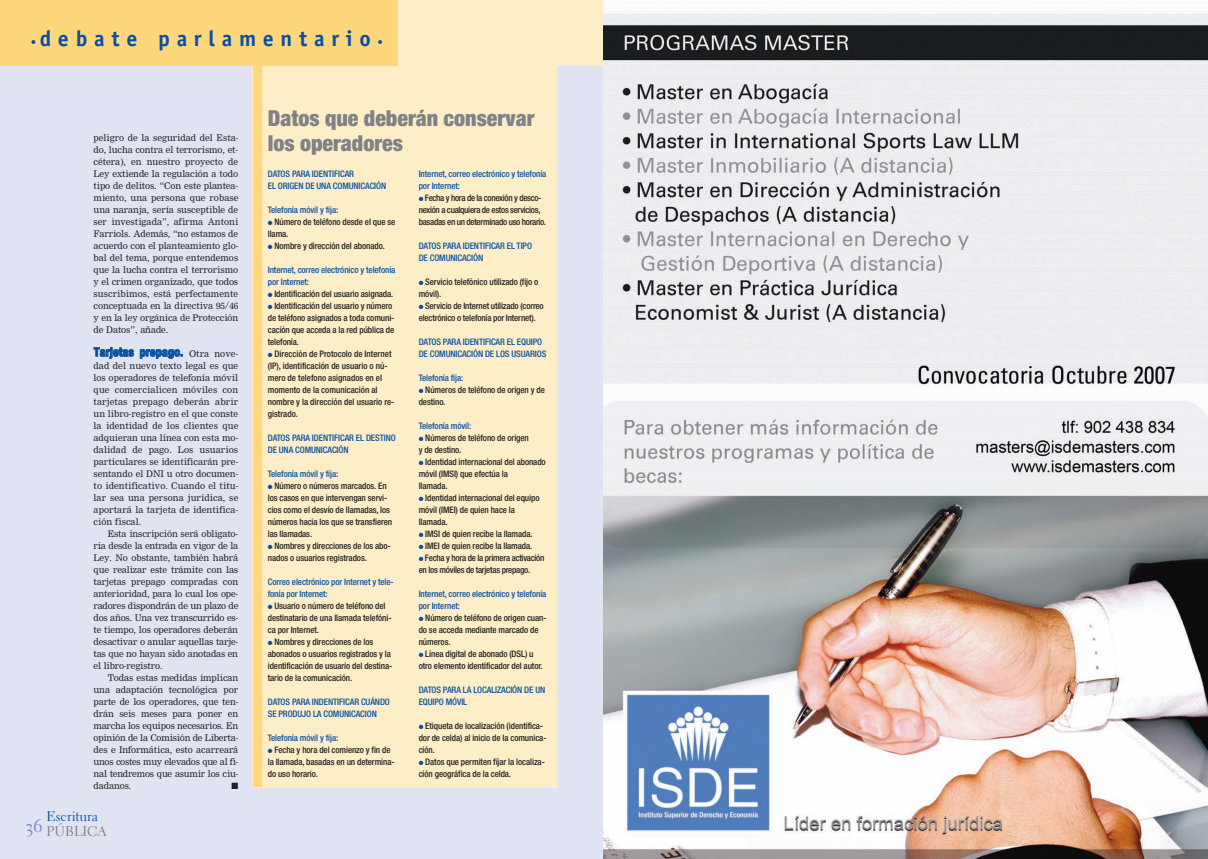
<style>
.page{position:relative;width:1208px;height:859px;background:#e0e4f2}
.page>*{position:absolute;margin:0;border:0;box-sizing:border-box;transform-origin:0 0}
.t1{font:900 condensed 22px/25px "Helvetica Neue";color:#808285}
.t2{font:700 22px "Officina Sans";letter-spacing:.305em;color:#0a4fa2}
.t3{font:18px "Electra LH Regular Os F";color:#6f80bf}
.t4{font:14px "Electra LH Regular Os F";color:#0a4fa2}
.t5{font:14px "Electra LH Regular Os F";color:#808285}
.t6{font:700 condensed 12px "Helvetica Neue";letter-spacing:.015em;color:#0a4fa2}
.t7{font:9px/12px "M Nimrod";letter-spacing:-.015em;color:#231f20;text-align:justify}
.t8{font:500 condensed 9px/12px "Helvetica Neue";letter-spacing:-.01em;color:#231f20}
.t9{font:500 condensed 9px/12px "Helvetica Neue";letter-spacing:-.01em;color:#0a4fa2}
.t10{font:500 condensed 9px/12px "Helvetica Neue";letter-spacing:-.035em;color:#231f20}
.t11{font:500 condensed 9px/12px "Helvetica Neue";letter-spacing:-.03em;color:#231f20}
.t12{font:9px "Zapf Dingbats";color:#231f20}
.s1{font-size:11px}
.s2{font-family:"M Nimrod";font-weight:400;font-stretch:normal;font-size:9px;color:#231f20}
.s3{color:#0a4fa2}
</style>
<div class="page">
<div style="left:398px;top:0;width:809px;height:65px;background:#feeec8"></div>
<div style="left:253px;top:65px;width:304px;height:723px;background:#feeec8"></div>
<div style="left:253px;top:7px;width:9px;height:780px;background:#fed77d"></div>
<img style="left:604px;top:0;width:604px;height:859px">
<div style="left:0;top:0;width:398px;height:65px;background:#fed77d"></div>
<h1 class="t2" style="left:31px;top:30px;width:353px"><span class="s1">•</span>debate parlamentario <span class="s1">•</span></h1>
<p class="t7" style="left:94px;top:132px;width:146px">peligro de la seguridad del Esta&shy;do, lucha contra el terrorismo, et&shy;cétera), en nuestro proyecto de Ley extiende la regulación a todo tipo de delitos. “Con este plantea&shy;miento, una persona que robase una naranja, sería susceptible de ser investigada”, afirma Antoni Farriols. Además, “no estamos de acuerdo con el planteamiento glo&shy;bal del tema, porque entendemos que la lucha contra el terrorismo y el crimen organizado, que todos suscribimos, está perfectamente conceptuada en la directiva 95/46 y en la ley orgánica de Protección de Datos”, añade.</p>
<h3 class="t6" style="left:94px;top:348px;width:146px">Tarjetas prepago. <span class="s2">Otra nove-</span></h3>
<p class="t7" style="left:94px;top:360px;width:146px">dad del nuevo texto legal es que los operadores de telefonía móvil que comercialicen móviles con tarjetas prepago deberán abrir un libro-registro en el que conste la identidad de los clientes que adquieran una línea con esta mo&shy;dalidad de pago. Los usuarios particulares se identificarán pre&shy;sentando el DNI u otro documen&shy;to identificativo. Cuando el titu&shy;lar sea una persona jurídica, se aportará la tarjeta de identifica&shy;ción fiscal.</p>
<p class="t7" style="left:94px;top:528px;width:146px;text-indent:14px">Esta inscripción será obligato&shy;ria desde la entrada en vigor de la Ley. No obstante, también habrá que realizar este trámite con las tarjetas prepago compradas con anterioridad, para lo cual los ope&shy;radores dispondrán de un plazo de dos años. Una vez transcurrido es&shy;te tiempo, los operadores deberán desactivar o anular aquellas tarje&shy;tas que no hayan sido anotadas en el libro-registro.</p>
<p class="t7" style="left:94px;top:672px;width:146px;text-indent:14px">Todas estas medidas implican una adaptación tecnológica por parte de los operadores, que ten&shy;drán seis meses para poner en marcha los equipos necesarios. En opinión de la Comisión de Liberta&shy;des e Informática, esto acarreará unos costes muy elevados que al fi&shy;nal tendremos que asumir los ciu&shy;dadanos.</p>
<p class="t12" style="left:231px;top:780px;width:8px">■</p>
<h3 class="t4" style="left:47px;top:810px;width:53px">Escritura</h3>
<h3 class="t5" style="left:47px;top:825px;width:61px">PÚBLICA</h3>
<h2 class="t3" style="left:26px;top:818px;width:18px">36</h2>
<h1 class="t1" style="left:268px;top:107px;width:268px">Datos que deberán conservar los operadores</h1>
<p class="t9" style="left:268px;top:168px;width:120px">DATOS PARA IDENTIFICAR<br>EL ORIGEN DE UNA COMUNICACIÓN</p>
<p class="t9" style="left:268px;top:204px;width:72px">Telefonía móvil y fija:</p>
<p class="t8" style="left:268px;top:216px;width:129px"><span class="s3">●</span> Número de teléfono desde el que se llama.</p>
<p class="t8" style="left:268px;top:240px;width:119px"><span class="s3">●</span> Nombre y dirección del abonado.</p>
<p class="t9" style="left:268px;top:264px;width:129px">Internet, correo electrónico y telefonía por Internet:</p>
<p class="t8" style="left:268px;top:288px;width:127px"><span class="s3">●</span> Identificación del usuario asignada.</p>
<p class="t8" style="left:268px;top:300px;width:128px"><span class="s3">●</span> Identificación del usuario y número de teléfono asignados a toda comuni&shy;cación que acceda a la red pública de telefonía.</p>
<p class="t8" style="left:268px;top:348px;width:128px"><span class="s3">●</span> Dirección de Protocolo de Internet (IP), identificación de usuario o nú&shy;mero de telefono asignados en el momento de la comunicación al nombre y la dirección del usuario re&shy;gistrado.</p>
<p class="t9" style="left:268px;top:432px;width:130px">DATOS PARA IDENTIFICAR EL DESTINO<br>DE UNA COMUNICACIÓN</p>
<p class="t9" style="left:268px;top:468px;width:72px">Telefonía móvil y fija:</p>
<p class="t8" style="left:268px;top:480px;width:126px"><span class="s3">●</span> Número o números marcados. En los casos en que intervengan servi&shy;cios como el desvío de llamadas, los números hacia los que se transfieren las llamadas.</p>
<p class="t8" style="left:268px;top:540px;width:124px"><span class="s3">●</span> Nombres y direcciones de los abo&shy;nados o usuarios registrados.</p>
<p class="t9" style="left:268px;top:576px;width:127px">Correo electrónico por Internet y tele&shy;fonía por Internet:</p>
<p class="t8" style="left:268px;top:600px;width:125px"><span class="s3">●</span> Usuario o número de teléfono del destinatario de una llamada telefóni&shy;ca por Internet.</p>
<p class="t8" style="left:268px;top:636px;width:126px"><span class="s3">●</span> Nombres y direcciones de los abonados o usuarios registrados y la identificación de usuario del destina&shy;tario de la comunicación.</p>
<p class="t9" style="left:268px;top:696px;width:124px">DATOS PARA INDENTIFICAR CUÁNDO<br>SE PRODUJO LA COMUNICACION</p>
<p class="t9" style="left:268px;top:732px;width:72px">Telefonía móvil y fija:</p>
<p class="t8" style="left:268px;top:744px;width:128px"><span class="s3">●</span> Fecha y hora del comienzo y fin de la llamada, basadas en un determina&shy;do uso horario.</p>
<p class="t9" style="left:419px;top:168px;width:129px">Internet, correo electrónico y telefonía por Internet:</p>
<p class="t10" style="left:419px;top:192px;width:129px"><span class="s3">●</span> Fecha y hora de la conexión y desco&shy;nexión a cualquiera de estos servicios, basadas en un determinado uso horario.</p>
<p class="t9" style="left:419px;top:240px;width:115px">DATOS PARA IDENTIFICAR EL TIPO<br>DE COMUNICACIÓN</p>
<p class="t8" style="left:419px;top:276px;width:121px"><span class="s3">●</span> Servicio telefónico utilizado (fijo o móvil).</p>
<p class="t8" style="left:419px;top:300px;width:127px"><span class="s3">●</span> Servicio de Internet utilizado (correo electrónico o telefonía por Internet).</p>
<p class="t9" style="left:419px;top:336px;width:129px">DATOS PARA IDENTIFICAR EL EQUIPO<br>DE COMUNICACIÓN DE LOS USUARIOS</p>
<p class="t9" style="left:419px;top:372px;width:46px">Telefonía fija:</p>
<p class="t8" style="left:419px;top:384px;width:128px"><span class="s3">●</span> Números de teléfono de origen y de destino.</p>
<p class="t9" style="left:419px;top:420px;width:54px">Telefonía móvil:</p>
<p class="t8" style="left:419px;top:432px;width:112px"><span class="s3">●</span> Números de teléfono de origen y de destino.</p>
<p class="t8" style="left:419px;top:456px;width:129px"><span class="s3">●</span> Identidad internacional del abonado móvil (IMSI) que efectúa la<br>llamada.</p>
<p class="t8" style="left:419px;top:492px;width:122px"><span class="s3">●</span> Identidad internacional del equipo móvil (IMEI) de quien hace la llamada.</p>
<p class="t8" style="left:419px;top:528px;width:116px"><span class="s3">●</span> IMSI de quien recibe la llamada.</p>
<p class="t8" style="left:419px;top:540px;width:115px"><span class="s3">●</span> IMEI de quien recibe la llamada.</p>
<p class="t11" style="left:419px;top:552px;width:127px"><span class="s3">●</span> Fecha y hora de la primera activación en los móviles de tarjetas prepago.</p>
<p class="t9" style="left:419px;top:588px;width:129px">Internet, correo electrónico y telefonía por Internet:</p>
<p class="t8" style="left:419px;top:612px;width:129px"><span class="s3">●</span> Número de teléfono de origen cuan&shy;do se acceda mediante marcado de números.</p>
<p class="t8" style="left:419px;top:648px;width:125px"><span class="s3">●</span> Línea digital de abonado (DSL) u otro elemento identificador del autor.</p>
<p class="t9" style="left:419px;top:684px;width:128px">DATOS PARA LA LOCALIZACIÓN DE UN<br>EQUIPO MÓVIL</p>
<p class="t8" style="left:419px;top:720px;width:129px"><span class="s3">●</span> Etiqueta de localización (identifica&shy;dor de celda) al inicio de la comunica&shy;ción.</p>
<p class="t8" style="left:419px;top:756px;width:128px"><span class="s3">●</span> Datos que permiten fijar la localiza&shy;ción geográfica de la celda.</p>
</div>
